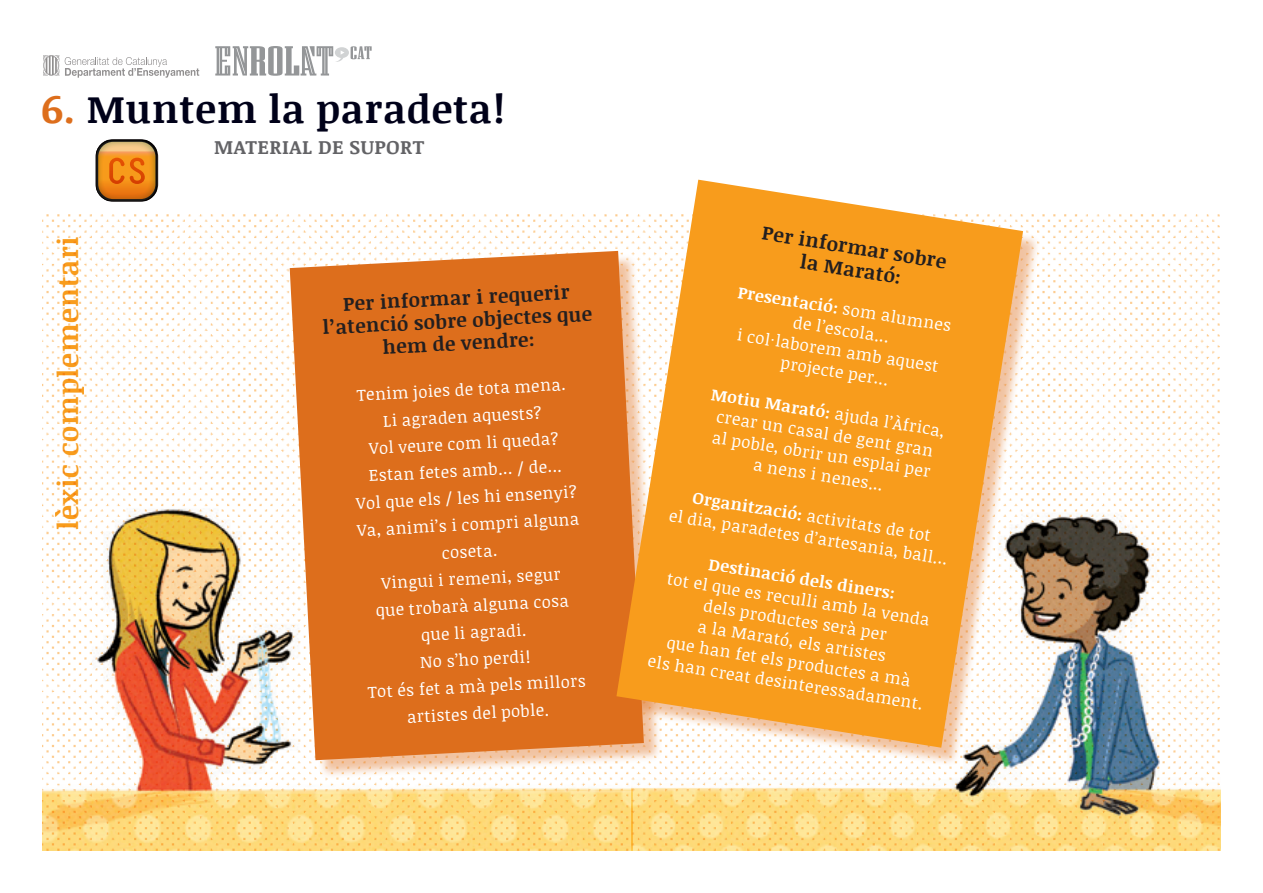
<style>
.page{position:relative;width:1263px;height:893px;background:#fff}
.page>*{position:absolute;margin:0;border:0;box-sizing:border-box;transform-origin:0 0}
.TITOL_FITXA{font:700 39px "Noticia Text";letter-spacing:.025em;color:#000119}
.t1{font:700 28.05px "Noticia Text";letter-spacing:.025em;color:#f89c1c}
.TP_titulars_2{font:700 19.5px "Noticia Text";color:#231f20}
.Cos_de_Text{font:700 19.5px "Noticia Text";letter-spacing:.025em;color:#636366}
.TP_cos_de_text{font:16.5px/21px "Noticia Text";color:#fff;text-align:center}
.TP_cos_de_text-2{font:700 16.5px "Noticia Text";color:#fff}
.s1{font-size:40.5px;color:#dd6e1c}
.s2{font-weight:700}
</style>
<div class="page">
<img style="left:43px;top:214px;width:1177px;height:249px">
<img style="left:632px;top:434px;width:588px;height:416px">
<svg style="left:65px;top:57px;width:134px;height:21px"></svg>
<svg style="left:43px;top:55px;width:16px;height:21px"></svg>
<svg style="left:215px;top:46px;width:157px;height:30px"></svg>
<div style="left:95px;top:139px;width:63px;height:63px;border:3px solid #231f20;border-radius:16px"></div>
<div style="left:96px;top:141px;width:60px;height:60px;background:#131212;border-radius:16px"></div>
<svg style="left:97px;top:140px;width:60px;height:60px;background:#d3832d"></svg>
<img style="left:43px;top:466px;width:589px;height:384px">
<div style="left:292px;top:254px;width:370px;height:525px;background:#dd6e1c;opacity:.41"></div>
<svg style="left:290px;top:251px;width:329px;height:509px;background:#df772a"></svg>
<div style="left:619px;top:182px;width:422px;height:584px;background:#dd6e1c;opacity:.41"></div>
<svg style="left:616px;top:180px;width:407px;height:568px;background:#f7ad49"></svg>
<p class="TITOL_FITXA" style="left:41px;top:81px;width:465px"><span class="s1">6.</span> Muntem la paradeta!</p>
<h2 class="t1" style="left:48px;top:530px;width:296px;rotate:-90deg">lèxic complementari</h2>
<p class="Cos_de_Text" style="left:214px;top:133px;width:212px">MATERIAL DE SUPORT</p>
<p class="TP_titulars_2" style="left:342px;top:290px;width:228px;rotate:-3deg">Per informar i requerir</p>
<p class="TP_titulars_2" style="left:322px;top:313px;width:271px;rotate:-3deg">l’atenció sobre objectes que</p>
<p class="TP_titulars_2" style="left:382px;top:333px;width:153px;rotate:-3deg">hem de vendre:</p>
<p class="TP_cos_de_text" style="left:356px;top:384px;width:211px;rotate:-3deg">Tenim joies de tota mena.</p>
<p class="TP_cos_de_text" style="left:383px;top:410px;width:160px;rotate:-3deg">Li agraden aquests?</p>
<p class="TP_cos_de_text" style="left:368px;top:438px;width:191px;rotate:-3deg">Vol veure com li queda?</p>
<p class="TP_cos_de_text" style="left:368px;top:465px;width:194px;rotate:-3deg">Estan fetes amb... / de...</p>
<p class="TP_cos_de_text" style="left:356px;top:492px;width:223px;rotate:-3deg">Vol que els / les hi ensenyi?</p>
<p class="TP_cos_de_text" style="left:356px;top:516px;width:224px;line-height:27px;rotate:-3deg">Va, animi’s i compri alguna coseta.</p>
<p class="TP_cos_de_text" style="left:374px;top:569px;width:195px;line-height:27px;rotate:-3deg">Vingui i remeni, segur que trobarà alguna cosa que li agradi.</p>
<p class="TP_cos_de_text" style="left:366px;top:651px;width:220px;line-height:27px;rotate:-3deg">No s’ho perdi!<br>Tot és fet a mà pels millors</p>
<p class="TP_cos_de_text" style="left:407px;top:706px;width:143px;rotate:-3deg">artistes del poble.</p>
<p class="TP_titulars_2" style="left:764px;top:219px;width:188px;rotate:9deg">Per informar sobre</p>
<p class="TP_titulars_2" style="left:803px;top:247px;width:103px;rotate:9deg">la Marató:</p>
<p class="TP_cos_de_text" style="left:740px;top:281px;width:217px;rotate:9deg"><span class="s2">Presentació:</span> som alumnes de l’escola...</p>
<p class="TP_cos_de_text" style="left:739px;top:324px;width:205px;rotate:9deg">i col·laborem amb aquest projecte per...</p>
<p class="TP_cos_de_text" style="left:713px;top:383px;width:238px;rotate:9deg"><span class="s2">Motiu Marató:</span> ajuda l’Àfrica, crear un casal de gent gran</p>
<p class="TP_cos_de_text" style="left:714px;top:426px;width:222px;rotate:9deg">al poble, obrir un esplai per</p>
<p class="TP_cos_de_text" style="left:755px;top:454px;width:132px;rotate:9deg">a nens i nenes...</p>
<p class="TP_cos_de_text" style="left:694px;top:487px;width:243px;rotate:9deg"><span class="s2">Organització:</span> activitats de tot</p>
<p class="TP_cos_de_text" style="left:671px;top:504px;width:283px;rotate:9deg">el dia, paradetes d’artesania, ball...</p>
<p class="TP_cos_de_text-2" style="left:711px;top:552px;width:190px;rotate:9deg">Destinació dels diners:</p>
<p class="TP_cos_de_text" style="left:663px;top:567px;width:280px;rotate:9deg">tot el que es reculli amb la venda dels productes serà per<br>a la Marató, els artistes<br>que han fet els productes a mà<br>els han creat desinteressadament.</p>
</div>
